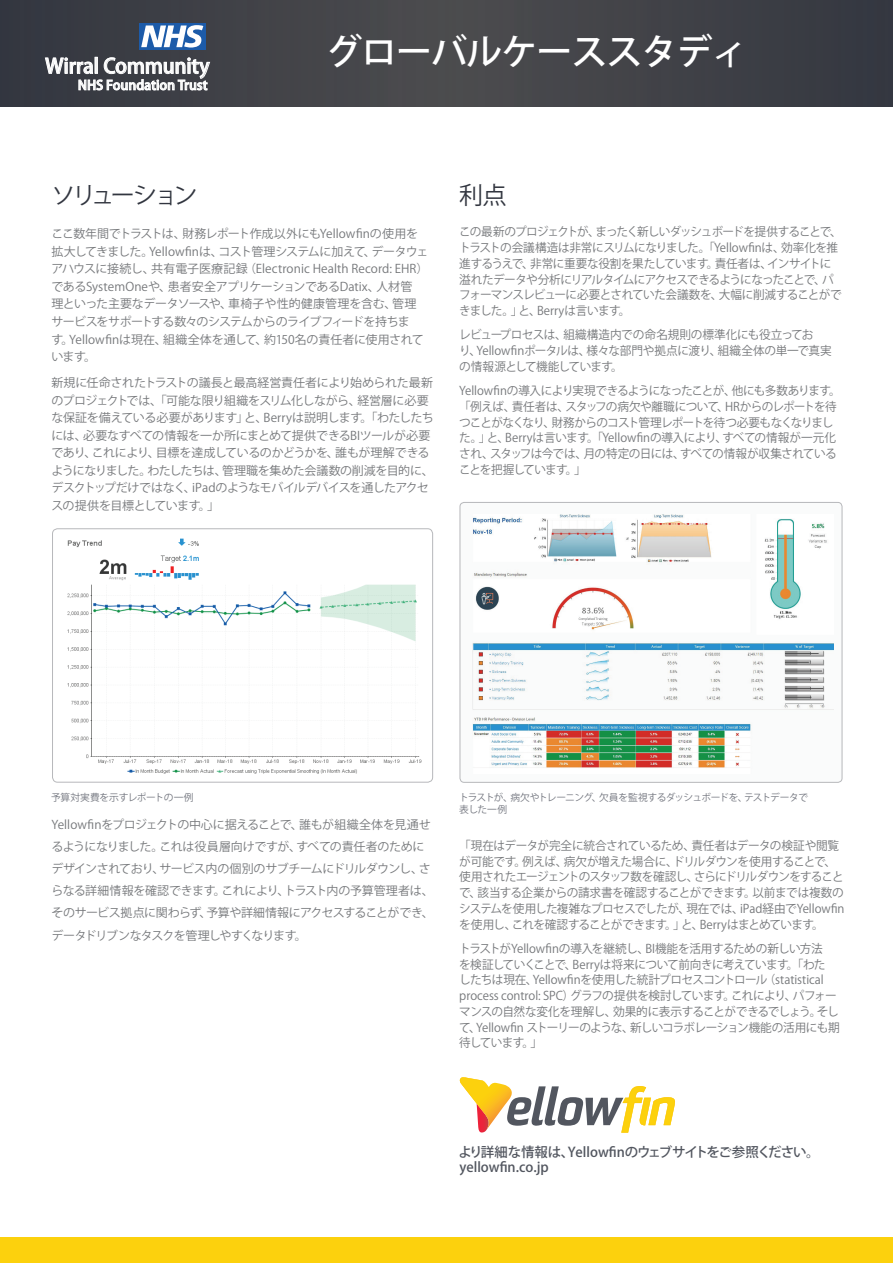
<style>
.page{position:relative;width:893px;height:1263px;background:#fff}
.page>*{position:absolute;margin:0;border:0;box-sizing:border-box;transform-origin:0 0}
.t1{font:500 36px "Koz Go Pro";letter-spacing:-.025em;color:#fff}
.t2{font:24px "Koz Go Pro";letter-spacing:-.145em;color:#323640}
.t3{font:500 20.1px "Koz Go Pro";letter-spacing:-.01em;color:#fff}
.t4{font:500 13.5px/15px "Koz Go Pro";letter-spacing:-.01em;color:#52565f}
.t5{font:500 12.9px "Koz Go Pro";letter-spacing:.005em;color:#fff}
.t6{font:12px/15.8px "Koz Go Pro";letter-spacing:-.035em;color:#76787b}
.t7{font:12px/15.8px "Koz Go Pro";letter-spacing:-.055em;color:#76787b}
.t8{font:9.75px/12px "Koz Go Pro";letter-spacing:-.055em;color:#73767f}
.t9{font:9.75px "Koz Go Pro";letter-spacing:-.025em;color:#73767f}
</style>
<div class="page">
<div style="left:460px;top:502px;width:382px;height:280px;background:#fafbfb;border-radius:4px"></div>
<div style="left:460px;top:502px;width:382px;height:281px;border:1px solid #b7b8bb;border-radius:4px"></div>
<div style="left:0;top:0;width:893px;height:106px;background:linear-gradient(to right,#3f4147,#404247)"></div>
<svg style="left:459px;top:1077px;width:216px;height:56px"></svg>
<div style="left:0;top:1237px;width:893px;height:26px;background:#fcd10d"></div>
<img style="left:67px;top:538px;width:355px;height:236px">
<div style="left:52px;top:528px;width:381px;height:255px;border:1px solid #b7b8bb;border-radius:5px"></div>
<div style="left:139px;top:23px;width:67px;height:27px;background:#1c5ba9"></div>
<svg style="left:45px;top:25px;width:165px;height:70px"></svg>
<img style="left:472px;top:514px;width:362px;height:254px">
<h3 class="t3" style="left:45px;top:53px;width:166px">Wirral Community</h3>
<p class="t5" style="left:78px;top:77px;width:131px">NHS Foundation Trust</p>
<h1 class="t1" style="left:326px;top:29px;width:423px">グローバルケーススタディ</h1>
<h2 class="t2" style="left:51px;top:179px;width:148px">ソリューション</h2>
<p class="t6" style="left:51px;top:225px;width:378px;line-height:17.5px">ここ数年間でトラストは、財務レポート作成以外にもYellowfinの使用を拡大してきました。Yellowfinは、コスト管理システムに加えて、データウェアハウスに接続し、共有電子医療記録（Electronic Health Record: EHR）であるSystemOneや、患者安全アプリケーションであるDatix、人材管<br>理といった主要なデータソースや、車椅子や性的健康管理を含む、管理サービスをサポートする数々のシステムからのライブフィードを持ちま<br>す。Yellowfinは現在、組織全体を通して、約150名の責任者に使用されています。</p>
<p class="t6" style="left:51px;top:374px;width:384px;line-height:17.5px">新規に任命されたトラストの議長と最高経営責任者により始められた最新のプロジェクトでは、「可能な限り組織をスリム化しながら、経営層に必要な保証を備えている必要があります」と、Berryは説明します。「わたしたちには、必要なすべての情報を一か所にまとめて提供できるBIツールが必要であり、これにより、目標を達成しているのかどうかを、誰もが理解できるようになりました。わたしたちは、管理職を集めた会議数の削減を目的に、デスクトップだけではなく、iPadのようなモバイルデバイスを通したアクセスの提供を目標としています。」</p>
<h2 class="t2" style="left:459px;top:179px;width:49px">利点</h2>
<p class="t7" style="left:459px;top:224px;width:384px">この最新のプロジェクトが、まったく新しいダッシュボードを提供することで、トラストの会議構造は非常にスリムになりました。「Yellowfinは、効率化を推進するうえで、非常に重要な役割を果たしています。責任者は、インサイトに溢れたデータや分析にリアルタイムにアクセスできるようになったことで、パフォーマンスレビューに必要とされていた会議数を、大幅に削減することができました。」と、Berryは言います。</p>
<p class="t6" style="left:459px;top:327px;width:374px">レビュープロセスは、組織構造内での命名規則の標準化にも役立ってお<br>り、Yellowfinポータルは、様々な部門や拠点に渡り、組織全体の単一で真実の情報源として機能しています。</p>
<p class="t6" style="left:459px;top:383px;width:383px">Yellowfinの導入により実現できるようになったことが、他にも多数あります。「例えば、責任者は、スタッフの病欠や離職について、HRからのレポートを待つことがなくなり、財務からのコスト管理レポートを待つ必要もなくなりました。」と、Berryは言います。「Yellowfinの導入により、すべての情報が一元化され、スタッフは今では、月の特定の日には、すべての情報が収集されていることを把握しています。」</p>
<p class="t9" style="left:51px;top:791px;width:144px">予算対実費を示すレポートの一例</p>
<p class="t6" style="left:51px;top:813px;width:384px;line-height:22.2px">Yellowfinをプロジェクトの中心に据えることで、誰もが組織全体を見通せるようになりました。これは役員層向けですが、すべての責任者のためにデザインされており、サービス内の個別のサブチームにドリルダウンし、さらなる詳細情報を確認できます。これにより、トラスト内の予算管理者は、そのサービス拠点に関わらず、予算や詳細情報にアクセスすることができ、データドリブンなタスクを管理しやすくなります。</p>
<p class="t8" style="left:459px;top:791px;width:350px">トラストが、病欠やトレーニング、欠員を監視するダッシュボードを、テストデータで表した一例</p>
<p class="t6" style="left:459px;top:838px;width:387px">「現在はデータが完全に統合されているため、責任者はデータの検証や閲覧が可能です。例えば、病欠が増えた場合に、ドリルダウンを使用することで、使用されたエージェントのスタッフ数を確認し、さらにドリルダウンをすることで、該当する企業からの請求書を確認することができます。以前までは複数のシステムを使用した複雑なプロセスでしたが、現在では、iPad経由でYellowfinを使用し、これを確認することができます。」と、Berryはまとめています。</p>
<p class="t6" style="left:459px;top:941px;width:382px">トラストがYellowfinの導入を継続し、BI機能を活用するための新しい方法<br>を検証していくことで、Berryは将来について前向きに考えています。「わたしたちは現在、Yellowfinを使用した統計プロセスコントロール（statistical process control: SPC）グラフの提供を検討しています。これにより、パフォーマンスの自然な変化を理解し、効果的に表示することができるでしょう。そして、Yellowfin ストーリーのような、新しいコラボレーション機能の活用にも期待しています。」</p>
<p class="t4" style="left:458px;top:1145px;width:363px">より詳細な情報は、Yellowfinのウェブサイトをご参照ください。yellowfin.co.jp</p>
</div>
